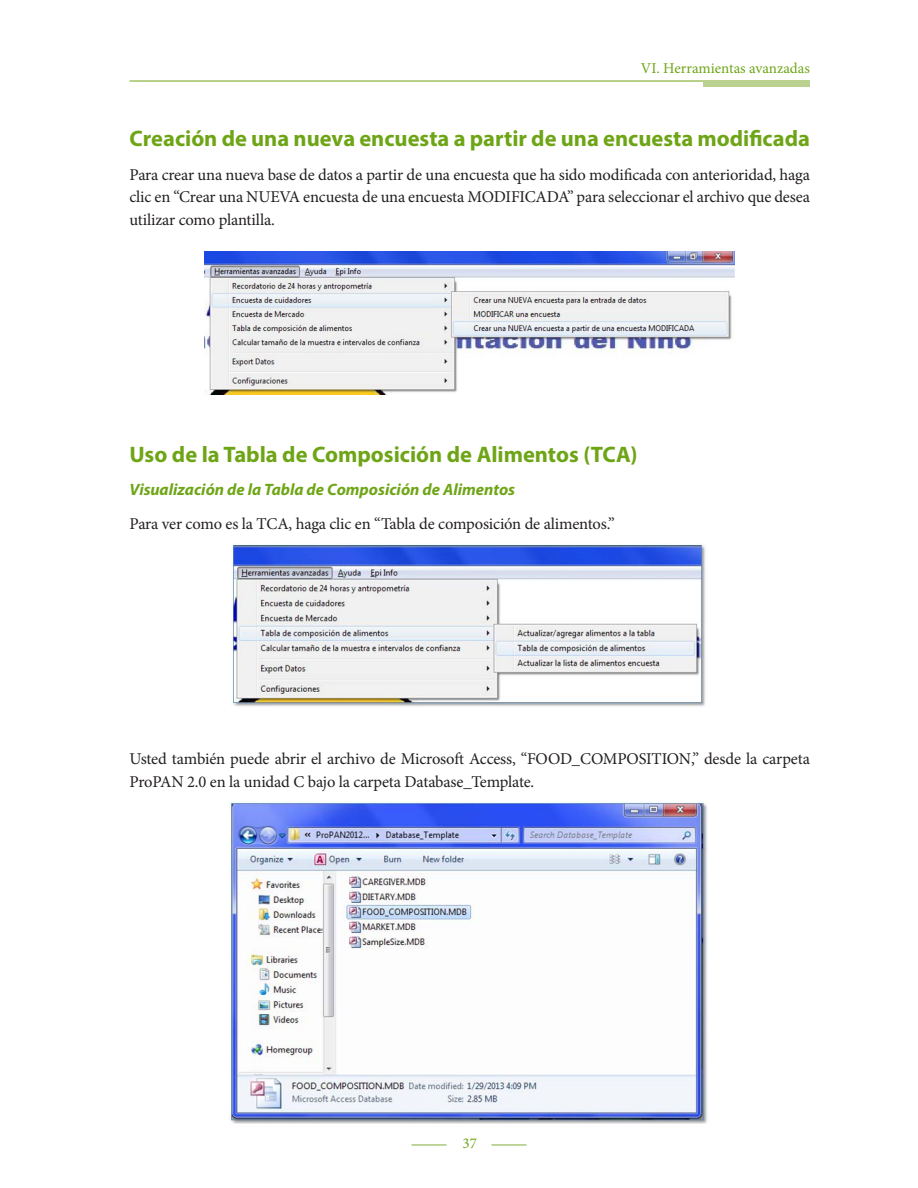
<style>
.page{position:relative;width:918px;height:1188px;background:#fff}
.page>*{position:absolute;margin:0;border:0;box-sizing:border-box;transform-origin:0 0}
.Subtitle_1{font:700 22.5px "Myriad Pro";color:#6ea516}
.Paragraph_Basic{font:16.5px/22.5px "Minion Pro";letter-spacing:-.01em;color:#231f20;text-align:justify}
.Subtitle_2{font:italic 700 16.5px "Myriad Pro";color:#6ea516}
.t1{font:15px "Minion Pro";color:#6ea516}
</style>
<div class="page">
<hr style="left:130px;top:81px;width:680px;height:1px;background:#6ea516">
<div style="left:704px;top:81px;width:106px;height:6px;background:#bbd190"></div>
<hr style="left:491px;top:1144px;width:35px;height:2px;background:#acc87a">
<hr style="left:411px;top:1144px;width:36px;height:2px;background:#acc87a">
<img style="left:205px;top:251px;width:530px;height:143px">
<img style="left:232px;top:543px;width:475px;height:164px">
<img style="left:230px;top:801px;width:478px;height:322px">
<p class="t1" style="left:641px;top:58px;width:171px">VI. Herramientas avanzadas</p>
<p class="Subtitle_1" style="left:130px;top:124px;width:682px">Creación de una nueva encuesta a partir de una encuesta modificada</p>
<p class="Paragraph_Basic" style="left:130px;top:163px;width:682px">Para crear una nueva base de datos a partir de una encuesta que ha sido modificada con anterioridad, haga clic en “Crear una NUEVA encuesta de una encuesta MODIFICADA” para seleccionar el archivo que desea utilizar como plantilla.</p>
<p class="Subtitle_1" style="left:130px;top:440px;width:510px">Uso de la Tabla de Composición de Alimentos (TCA)</p>
<p class="Subtitle_2" style="left:130px;top:479px;width:387px">Visualización de la Tabla de Composición de Alimentos</p>
<p class="Paragraph_Basic" style="left:130px;top:512px;width:487px">Para ver como es la TCA, haga clic en “Tabla de composición de alimentos.”</p>
<p class="Paragraph_Basic" style="left:130px;top:748px;width:682px">Usted también puede abrir el archivo de Microsoft Access, “FOOD_COMPOSITION,” desde la carpeta<br>ProPAN 2.0 en la unidad C bajo la carpeta Database_Template.</p>
<p class="t1" style="left:463px;top:1133px;width:16px">37</p>
</div>
